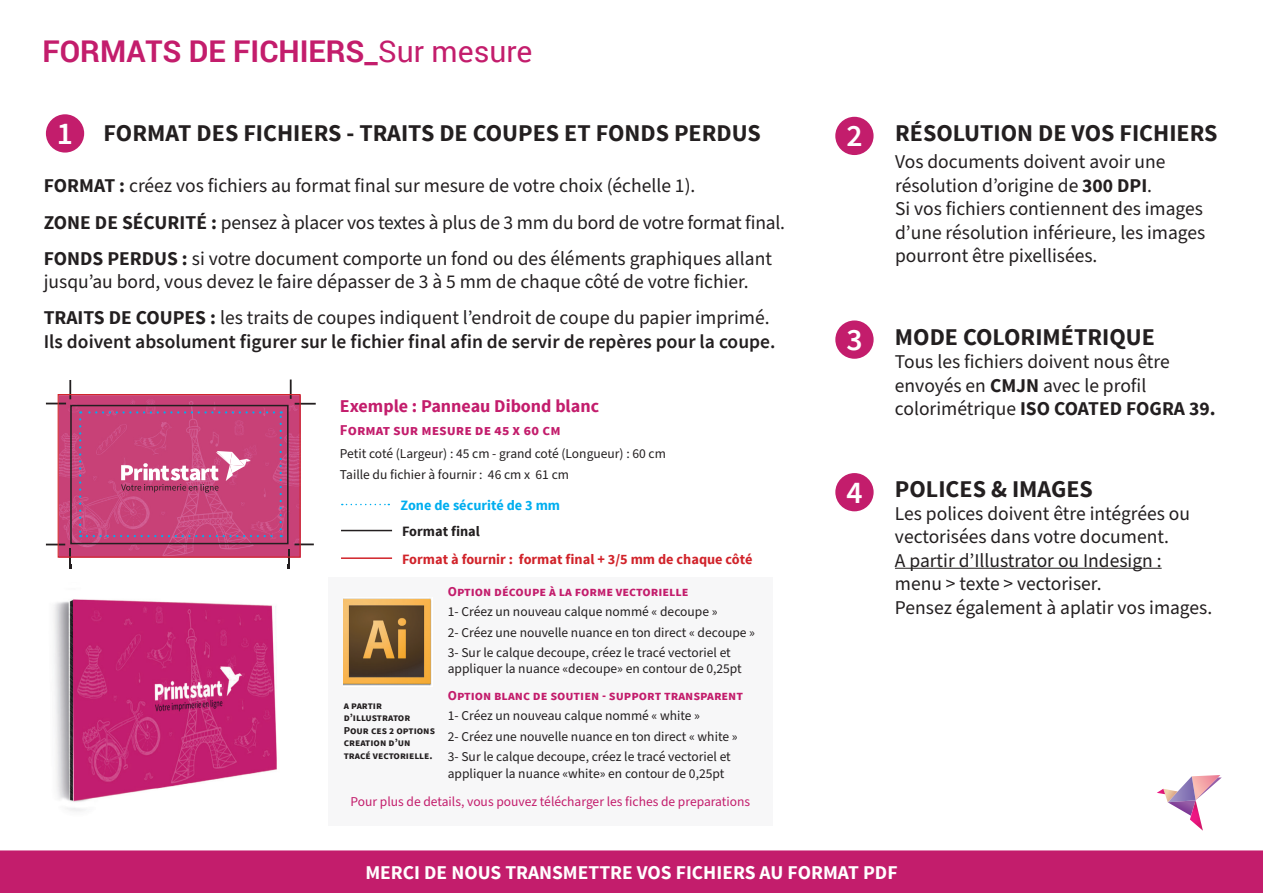
<style>
.page{position:relative;width:1263px;height:893px;background:#fff}
.page>*{position:absolute;margin:0;border:0;box-sizing:border-box;transform-origin:0 0}
.t1{font:600 31.5px "Source Sans Pro";color:#fff}
.t2{font:700 30px "Roboto";color:#c31d6c}
.t3{font:700 24px "Source Sans Pro";color:#231f20}
.t4{font:19.5px/23.4px "Source Sans Pro";color:#231f20}
.t5{font:600 19.5px "Source Sans Pro";color:#231f20}
.t6{font:700 19.5px "Source Sans Pro";color:#fff}
.t7{font:700 18px "Source Sans Pro";color:#c31d6c}
.t8{font:700 15px "Source Sans Pro";color:#c31d6c}
.t9{font:700 14.25px "Source Sans Pro";color:#d1232a}
.t10{font:700 14.25px "Source Sans Pro";color:#00aeef}
.t11{font:700 14.25px "Source Sans Pro";color:#231f20}
.t12{font:13.5px/20.4px "Source Sans Pro";color:#231f20}
.t13{font:700 13.5px "Source Sans Pro";color:#c31d6c}
.t14{font:13.5px "Source Sans Pro";color:#c31d6c}
.t15{font:700 10.5px/12.6px "Source Sans Pro";color:#231f20}
.s1{font-weight:400}
.s2{font-weight:700}
</style>
<div class="page">
<div style="left:0;top:850px;width:1263px;height:43px;background:#c31d6c"></div>
<img style="left:1190px;top:816px;width:13px;height:15px">
<svg style="left:1157px;top:775px;width:65px;height:41px"></svg>
<div style="left:328px;top:577px;width:445px;height:249px;background:#f7f7f8"></div>
<div style="left:46px;top:114px;width:38px;height:39px;background:#c31d6c;border-radius:50%"></div>
<hr style="left:341px;top:557px;width:51px;height:2px;background:#d1232a">
<hr style="left:341px;top:530px;width:51px;height:1px;background:#231f20">
<svg style="left:342px;top:504px;width:47px;height:1px"></svg>
<div style="left:835px;top:117px;width:38px;height:38px;background:#c31d6c;border-radius:50%"></div>
<div style="left:835px;top:320px;width:39px;height:39px;background:#c31d6c;border-radius:50%"></div>
<hr style="left:895px;top:568px;width:267px;height:1px;background:#231f20">
<div style="left:835px;top:473px;width:39px;height:38px;background:#c31d6c;border-radius:50%"></div>
<img style="left:344px;top:598px;width:87px;height:88px">
<img style="left:60px;top:396px;width:239px;height:160px">
<div style="left:70px;top:405px;width:219px;height:139px;border:2px solid #231f20"></div>
<svg style="left:46px;top:380px;width:25px;height:24px"></svg>
<hr style="left:295px;top:403px;width:21px;height:2px;background:#231f20">
<hr style="left:290px;top:379px;width:2px;height:20px;background:#231f20">
<hr style="left:294px;top:543px;width:20px;height:2px;background:#231f20">
<hr style="left:288px;top:549px;width:2px;height:20px;background:#231f20">
<img style="left:53px;top:565px;width:235px;height:247px">
<svg style="left:46px;top:544px;width:25px;height:24px"></svg>
<div style="left:58px;top:394px;width:243px;height:164px;border:1px solid #d1232a"></div>
<svg style="left:79px;top:411px;width:203px;height:126px;background:#c74d80"></svg>
<h2 class="t2" style="left:43px;top:31px;width:491px">FORMATS DE FICHIERS_<span class="s1">Sur mesure</span></h2>
<h1 class="t1" style="left:57px;top:113px;width:18px">1</h1>
<p class="t3" style="left:104px;top:117px;width:659px">FORMAT DES FICHIER - TRAITS DE COUPES ET FOND PERDUS</p>
<p class="t4" style="left:44px;top:168px;width:743px;line-height:36.2px"><span class="s2">FORMAT :</span> créez vos fichiers au format final sur mesure de votre choix (échelle 1).<br><span class="s2">ZONE DE SÉCURITÉ :</span> pensez à placer vos textes à plus de 3 mm du bord de votre format final.<br><span class="s2">FONDS PERDUS :</span> si votre document comporte u fond ou des éléments graphiques allant</p>
<p class="t4" style="left:44px;top:264px;width:727px;line-height:36.2px">jusqu’au bord, vous devez le faire dépass r de 3 à 5 mm de chaque côté de votre fichier.<br><span class="s2">TRAITS DE COUPES :</span> les traits de coupes indiquent l’endroit de coupe du papier imprimé.</p>
<p class="t5" style="left:44px;top:329px;width:733px">Ils doivent absolument figure sur le fchier final afin de servir de repères pour la coupe.</p>
<p class="t3" style="left:11px;top:119px;width:659px">FORMAT DES FICHIERS - TRAITS DE COUPES ET FONDS PERDUS</p>
<p class="t4" style="left:12px;top:168px;width:746px;line-height:36.2px"><span class="s2">FORMAT :</span> créez vos fichiers au format final sur mesure de votre choix (échelle 1).<br><span class="s2">ZONE DE SÉCURITÉ :</span> pensez à placer vos textes à plus de 3 mm du bord de votre format final.<br><span class="s2">FONDS PERDUS :</span> si votre document comporte un fond ou des éléments graphiques allant</p>
<p class="t4" style="left:12px;top:264px;width:728px;line-height:36.2px">jusqu’au bord, vous devez le faire dépasser de 5 mm de chaque côté de votre fichier.<br><span class="s2">TRAITS DE COUPES :</span> les traits de coupes indiquent l’endroit de coupe du papier imprimé.</p>
<p class="t5" style="left:12px;top:329px;width:733px">Ils doivent absolument figurer sur le fichier final afin de servir de repères pour la coupe.</p>
<p class="t7" style="left:336px;top:395px;width:261px">Exemple : Panneau Dibond blanc</p>
<p class="t8" style="left:336px;top:420px;width:222px">Format sur mesure de 45 x 60 cm</p>
<p class="t12" style="left:336px;top:443px;width:328px;line-height:21px">Petit coté (Largeur) : 45 cm - grand coté (Longueur) : 60 cm<br>Taille du fichier à fournir : 46 cm x 61 cm</p>
<p class="t7" style="left:340px;top:395px;width:261px">Exemple : Panneau Dibond blanc</p>
<p class="t8" style="left:340px;top:420px;width:222px">FORMAT SUR MESURE DE 45 X 60 CM</p>
<p class="t12" style="left:340px;top:444px;width:327px;line-height:21px">Petit coté (Largeur) : 45 cm - grand coté (Longueur) : 60 cm<br>Tai le du fichier à fournir : 46 cm x 61 cm</p>
<p class="t10" style="left:401px;top:496px;width:161px">Zone de sécurité de 3 mm</p>
<p class="t10" style="left:397px;top:496px;width:161px">Zone de sécurité de 3 mm</p>
<p class="t11" style="left:398px;top:522px;width:79px">Format final</p>
<p class="t11" style="left:402px;top:522px;width:79px">Format final</p>
<p class="t9" style="left:398px;top:550px;width:340px">Format à fournir : format final + 5 mm de chaque côté</p>
<p class="t9" style="left:402px;top:550px;width:352px">Format à fournir : format final + 3/5 mm de chaque côté</p>
<p class="t13" style="left:451px;top:582px;width:242px">Option découpe à la forme vectorielle</p>
<p class="t12" style="left:451px;top:602px;width:309px">1- Créez un nouveau calque nommé « decoupe »<br>2- Créez une nouvelle nuance en ton direct « decoupe »<br>3- Sur le calque decoupe, créez le tracé vectoriel et</p>
<p class="t12" style="left:451px;top:659px;width:296px">appliquer la nuance «decoupe» en contour de 0,25pt</p>
<p class="t13" style="left:451px;top:687px;width:297px">Option blanc de soutien - support transparent</p>
<p class="t12" style="left:451px;top:706px;width:292px">1- Créez un nouveau calque nommé « white »<br>2- Créez une nouvelle nuance en ton direct « white »<br>3- Sur le calque decoupe, créez le tracé vectoriel et</p>
<p class="t12" style="left:451px;top:763px;width:279px">appliquer la nuance «white» en contour de 0,25pt</p>
<p class="t13" style="left:448px;top:582px;width:242px">OPTION DÉCOUPE À LA FORME VECTORIELLE</p>
<p class="t12" style="left:448px;top:602px;width:309px">1- Créez un nouveau calque nommé « decoupe »<br>2- Créez une nouvel e nuance en ton direct « decoupe »<br>3- Sur le calque decoupe, créez le tracé vectoriel et</p>
<p class="t12" style="left:448px;top:659px;width:295px">appliquer la nuance «decoupe» en contour de 0,25pt</p>
<p class="t13" style="left:448px;top:687px;width:297px">OPTION BLANC DE SOUTIEN - SUPPORT TRANSPARENT</p>
<p class="t12" style="left:448px;top:706px;width:291px">1- Créez un nouveau calque nommé « white »<br>2- Créez une nouvel e nuance en ton direct « white »<br>3- Sur le calque decoupe, créez le tracé vectoriel et</p>
<p class="t12" style="left:448px;top:763px;width:278px">appliquer la nuance «white» en contour de 0,25pt</p>
<p class="t15" style="left:344px;top:699px;width:93px">A PARTIR<br>D’ILLUSTRATOR<br>POUR CES 2 OPTIONS<br>CREATION D’UN<br>TRACÉ VECTORIELLE.</p>
<p class="t14" style="left:350px;top:793px;width:401px">Pour plus de details, vous pouvez télécharger les f ches de preparations</p>
<p class="t15" style="left:347px;top:699px;width:93px">a partir d’illustrator<br>Pour ces 2 options creation d’un tracé vectorielle.</p>
<p class="t14" style="left:355px;top:793px;width:402px">Pour plus de details, vous pouvez télécharger les fiches de preparations</p>
<h1 class="t1" style="left:846px;top:115px;width:18px">2</h1>
<p class="t3" style="left:895px;top:117px;width:324px">RÉSOLUTION DE VOS FICHIERS</p>
<p class="t4" style="left:895px;top:151px;width:312px">Vos documents doivent avoir une résolution d’origine de <span class="s2">300 DPI</span>.<br>Si vos fichiers contiennent des images d’une résolution inférieure, les images pourront être pixellisées.</p>
<h1 class="t1" style="left:846px;top:320px;width:18px">3</h1>
<p class="t3" style="left:895px;top:321px;width:261px">MODE COLORIMÉTRIQUE</p>
<p class="t4" style="left:895px;top:351px;width:322px">Tous les fichiers doivent nous être envoyés en <span class="s2">CMJN</span> avec le profil colorimétrique <span class="s2">ISO COATED FOGRA 39.</span></p>
<h1 class="t1" style="left:846px;top:473px;width:18px">4</h1>
<p class="t3" style="left:895px;top:473px;width:199px">POLICES &amp; IMAGES</p>
<p class="t4" style="left:895px;top:502px;width:319px">Les polices doivent être intégrées ou vectorisées dans votre document.<br>A partir d’Illustrator ou Indesign : menu &gt; texte &gt; vectoriser.<br>Pensez également à aplatir vos images.</p>
<p class="t6" style="left:365px;top:860px;width:534px">MERCI DE NOUS TRANSMETTRE VOS FICHIERS AU FORMAT PDF</p>
</div>
